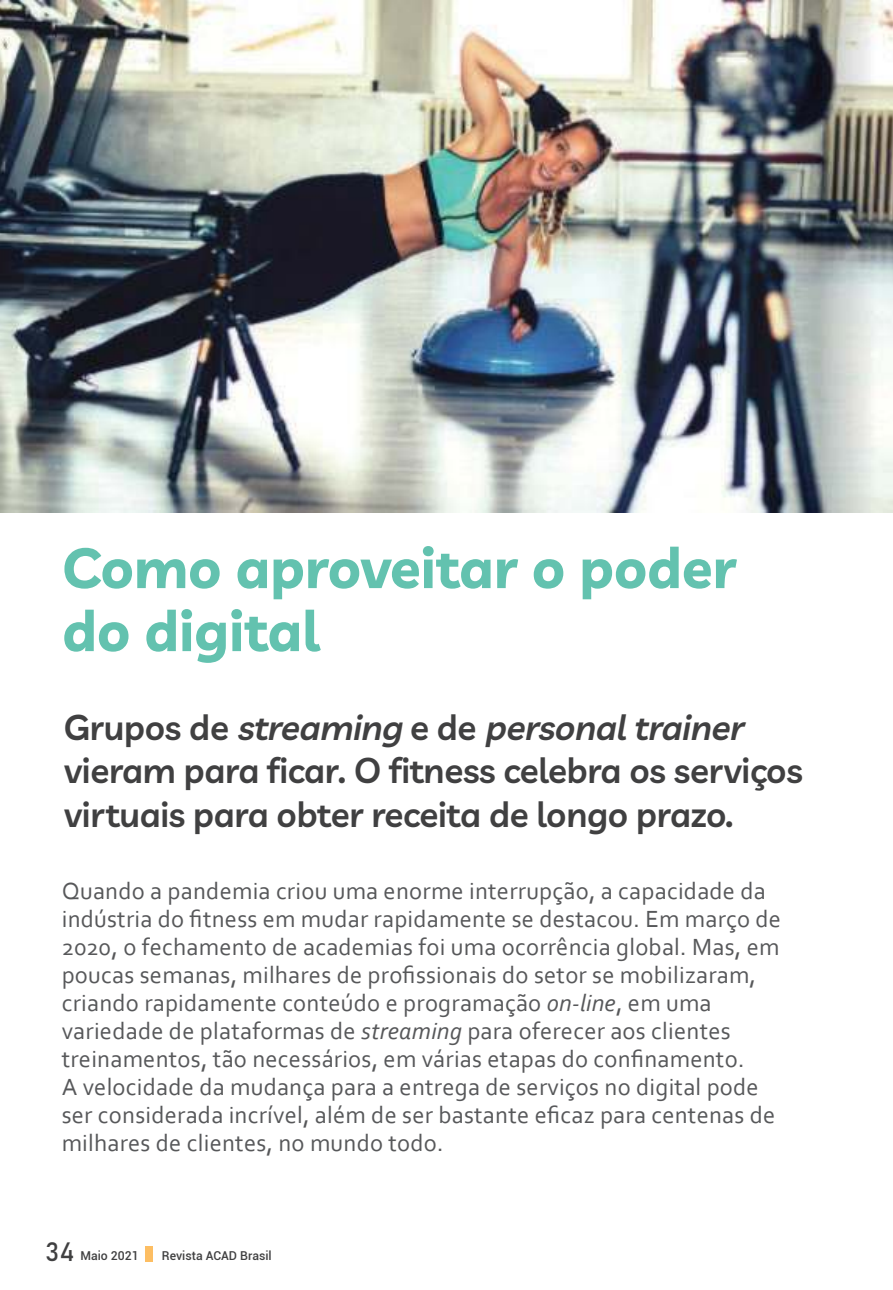
<style>
.page{position:relative;width:893px;height:1290px;background:#fff}
.page>*{position:absolute;margin:0;border:0;box-sizing:border-box;transform-origin:0 0}
.t1{font:700 56px/63px "Livvic";color:#63c2af}
.t2{font:600 35px/43.8px "Livvic";letter-spacing:-.01em;color:#404041}
.t3{font:24.5px/28px "Corbel";letter-spacing:.01em;color:#57585a}
.t4{font:500 12.25px "Roboto";color:#404041}
.s1{font-style:italic}
.s2{font-family:"Bahnschrift";font-weight:400;font-size:26.25px}
</style>
<div class="page">
<div style="left:145px;top:1246px;width:8px;height:16px;background:#fdbe63"></div>
<img style="left:0;top:0;width:893px;height:512px">
<h1 class="t1" style="left:62px;top:536px;width:676px">Como aproveitar o poder do digital</h1>
<h2 class="t2" style="left:64px;top:703px;width:740px">G r u p o s d e <span class="s1">streaming</span> e d e <span class="s1">personaltrainer </span>vieram para ficar. O fitness celebra os serviços virtuais para obter receita de longo prazo.</h2>
<p class="t3" style="left:62px;top:877px;width:721px">Quando a pandemia criou uma enorme interrupção, a capacidade da indústria do fitness em mudar rapidamente se destacou. Em março de 2020, o fechamento de academias foi uma ocorrência global. Mas, em poucas semanas, milhares de profissionais do setor se mobilizaram, criando rapidamente conteúdo e programação <span class="s1">on-line</span>, em uma variedade de plataformas de <span class="s1">streaming</span> para oferecer aos clientes treinamentos, tão necessários, em várias etapas do confinamento.<br>A velocidade da mudança para a entrega de serviços no digital pode ser considerada incrível, além de ser bastante eficaz para centenas de milhares de clientes, no mundo todo.</p>
<p class="t4" style="left:46px;top:1248px;width:95px"><span class="s2">34</span> Maio 2021</p>
<p class="t4" style="left:162px;top:1248px;width:111px">Revista ACAD Brasil</p>
</div>
